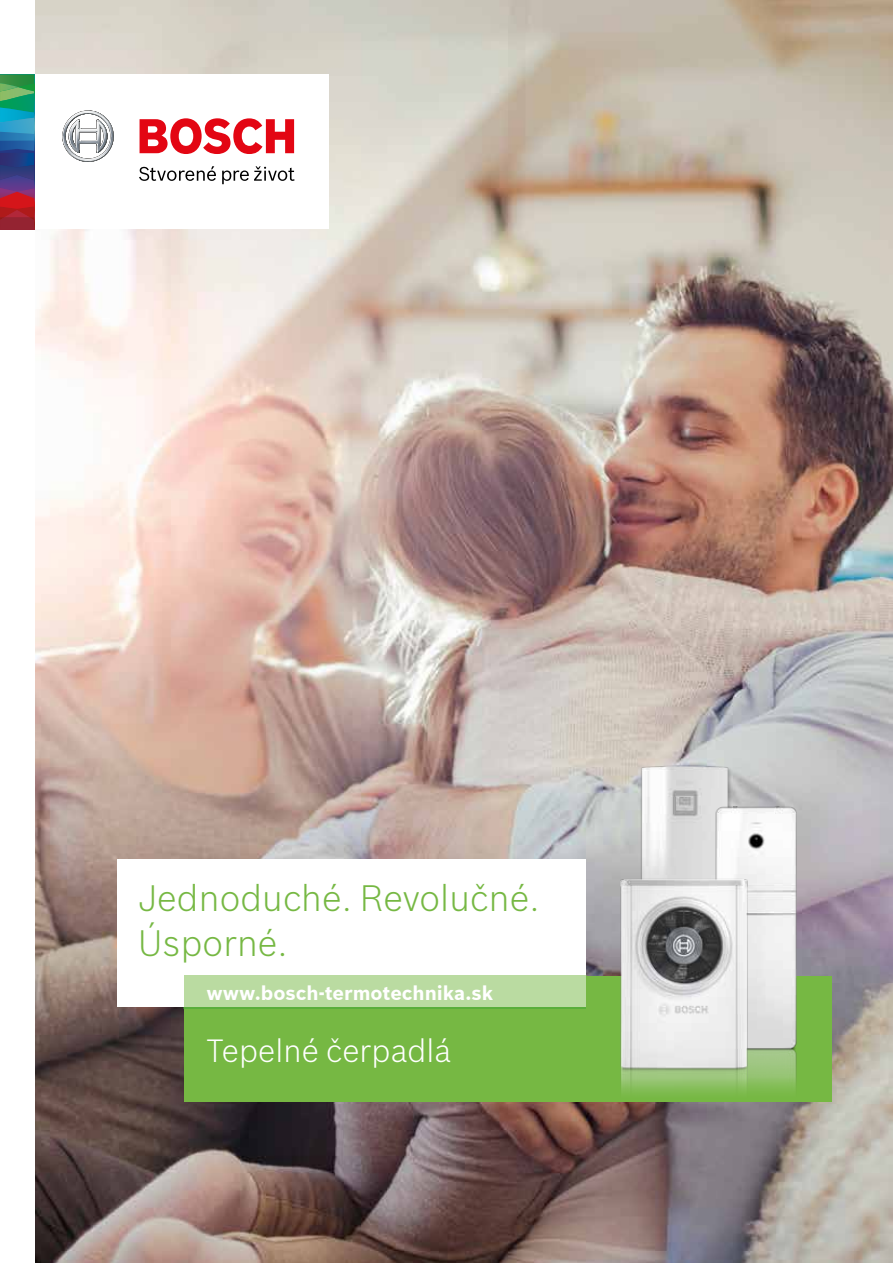
<style>
.page{position:relative;width:893px;height:1263px;background:#fff}
.page>*{position:absolute;margin:0;border:0;box-sizing:border-box;transform-origin:0 0}
.t1{font:300 36px/45px "Bosch Sans";letter-spacing:.005em;color:#76b843}
.t2{font:300 31.5px "Bosch Sans";letter-spacing:.005em;color:#fff}
.t3{font:700 19.5px "Bosch Sans";color:#fff}
</style>
<div class="page">
<img style="left:34px;top:0;width:859px;height:1263px">
<div style="left:184px;top:976px;width:647px;height:125px;background:#76b843"></div>
<div style="left:184px;top:976px;width:402px;height:32px;background:#5aae3c"></div>
<div style="left:117px;top:860px;width:469px;height:147px;background:#fff"></div>
<div style="left:184px;top:975px;width:403px;height:32px;background:#badba1"></div>
<img style="left:635px;top:747px;width:121px;height:113px">
<img style="left:680px;top:788px;width:159px;height:313px">
<img style="left:614px;top:860px;width:140px;height:241px">
<div style="left:0;top:75px;width:328px;height:154px;background:#fff"></div>
<svg style="left:0;top:75px;width:34px;height:154px;background:#4e5f73"></svg>
<svg style="left:62px;top:110px;width:52px;height:52px"></svg>
<svg style="left:140px;top:118px;width:154px;height:36px"></svg>
<svg style="left:139px;top:166px;width:77px;height:15px"></svg>
<svg style="left:222px;top:166px;width:73px;height:18px"></svg>
<p class="t1" style="left:138px;top:873px;width:403px">Jednoduché. Revolučné.<br>Úsporné.</p>
<p class="t3" style="left:206px;top:979px;width:289px">www.bosch-termotechnika.sk</p>
<p class="t2" style="left:206px;top:1028px;width:246px">Tepelné čerpadlá</p>
</div>
